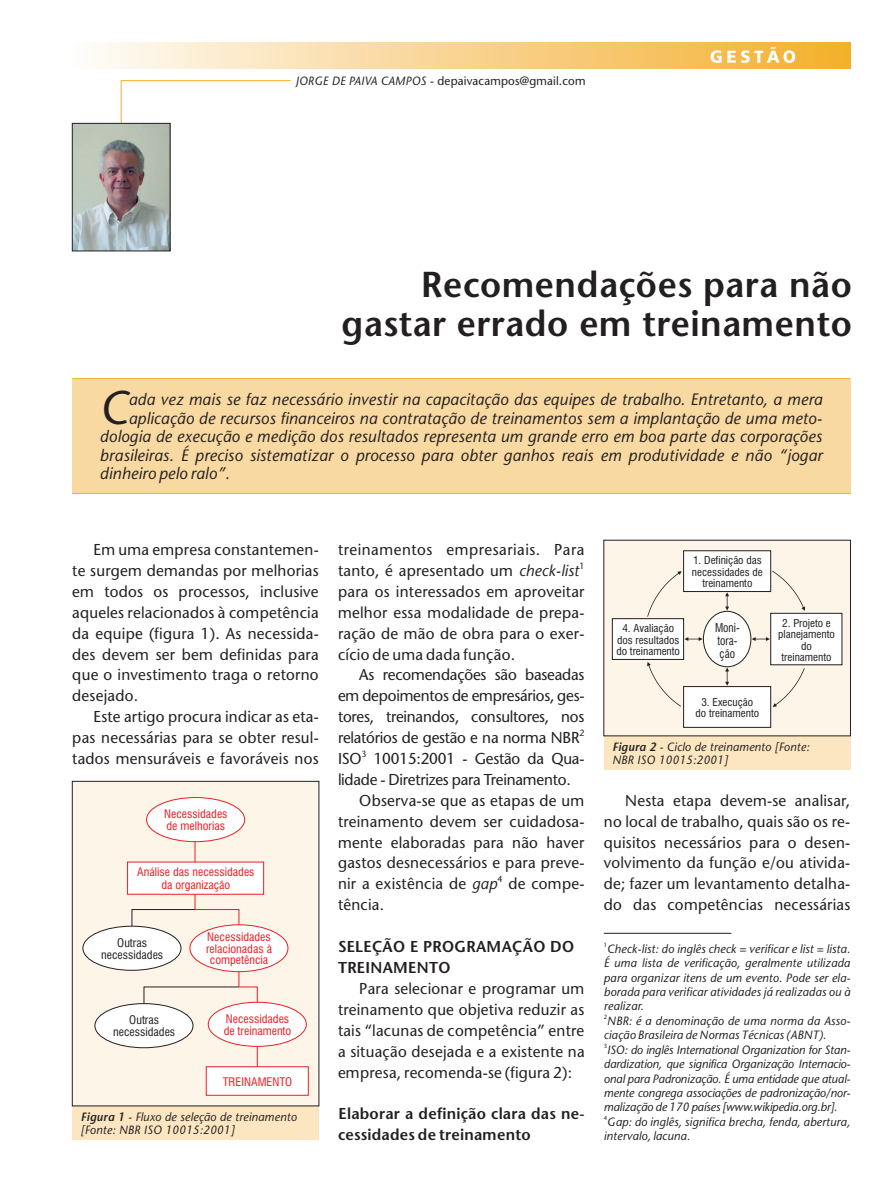
<style>
.page{position:relative;width:893px;height:1191px;background:#fff}
.page>*{position:absolute;margin:0;border:0;box-sizing:border-box;transform-origin:0 0}
.t1{font:italic 47.1px "Stone Sans";color:#231f20}
.t2{font:600 36px/38.8px "Stone Sans";color:#231f20;text-align:right}
.t3{font:italic 16.5px/18.5px "Stone Sans";color:#231f20;text-align:justify}
.t4{font:15.75px/20.9px "Stone Sans";color:#231f20;text-align:justify}
.t5{font:15.75px "Stone Sans";letter-spacing:-.03em;color:#231f20}
.t6{font:600 15.75px/21px "Stone Sans";color:#231f20}
.t7{font:15.75px "Stone Sans";letter-spacing:.02em;color:#231f20}
.t8{font:italic 12px/14.4px "Stone Sans";color:#231f20}
.t9{font:12px "Stone Sans";color:#231f20}
.t10{font:condensed 11.85px/12.8px "Swiss 721 BT";color:#231f20;scale:.94 1}
.t11{font:condensed 11.55px/12.5px "Swiss 721 BT";color:#ee1d23;scale:1.04 1}
.t12{font:condensed 11.55px/12.5px "Swiss 721 BT";color:#231f20;text-align:center;scale:1.04 1}
.t13{font:condensed 11.4px/12.3px "Swiss 721 BT";color:#ee1d23;text-align:center;scale:1.05 1}
.t14{font:condensed 10.65px/11.6px "Swiss 721 BT";color:#231f20;text-align:center;scale:1.05 1}
.t15{font:9px "Stone Sans";color:#231f20}
.t16{font:6px "Stone Sans";color:#231f20}
.s1{font-style:italic}
.s2{font-weight:600}
</style>
<div class="page">
<div style="left:72px;top:378px;width:778px;height:115px;background:#f9d9a2"></div>
<hr style="left:72px;top:378px;width:778px;height:1px;background:#f3b127">
<hr style="left:72px;top:493px;width:778px;height:1px;background:#f3b127">
<svg style="left:121px;top:80px;width:170px;height:44px"></svg>
<div style="left:72px;top:43px;width:778px;height:25px;background:linear-gradient(to right,#fefbf9,#f4af2d)"></div>
<svg style="left:710px;top:47px;width:85px;height:16px"></svg>
<img style="left:74px;top:125px;width:94px;height:124px">
<div style="left:72px;top:123px;width:98px;height:128px;border:1px solid #231f20"></div>
<hr style="left:604px;top:933px;width:127px;height:1px;background:#231f20">
<div style="left:72px;top:1106px;width:247px;height:34px;background:#fbe6c1"></div>
<div style="left:72px;top:780px;width:248px;height:326px;background:#fef5e9"></div>
<div style="left:146px;top:797px;width:99px;height:45px;background:#fff;border:1px solid #ee1d23;border-radius:50%"></div>
<div style="left:208px;top:1001px;width:99px;height:45px;background:#fff;border:1px solid #ee1d23;border-radius:50%"></div>
<div style="left:83px;top:925px;width:98px;height:45px;background:#fff;border:1px solid #231f20;border-radius:50%"></div>
<div style="left:95px;top:1003px;width:98px;height:45px;background:#fff;border:1px solid #231f20;border-radius:50%"></div>
<div style="left:190px;top:924px;width:98px;height:48px;background:#fff;border:1px solid #ee1d23;border-radius:50%"></div>
<svg style="left:127px;top:841px;width:137px;height:86px"></svg>
<svg style="left:143px;top:971px;width:115px;height:33px;background:#f6e9de"></svg>
<svg style="left:205px;top:1046px;width:104px;height:50px"></svg>
<div style="left:604px;top:736px;width:246px;height:34px;background:#fbe6c1"></div>
<svg style="left:603px;top:540px;width:248px;height:196px;background:#e8e0d5"></svg>
<svg style="left:612px;top:550px;width:231px;height:178px"></svg>
<p class="t9" style="left:296px;top:76px;width:291px"><span class="s1">JORGE DE PAIVA CAMPOS</span> - depaivacampos@gmail.com</p>
<h2 class="t2" style="left:342px;top:268px;width:512px">Recomendações para não gastar errado em treinamento</h2>
<h1 class="t1" style="left:100px;top:388px;width:30px">C</h1>
<p class="t3" style="left:129px;top:392px;width:696px">ada vez mais se faz necessário investir na capacitação das equipes de trabalho. Entretanto, a mera</p>
<p class="t3" style="left:100px;top:410px;width:724px;text-indent:29px">aplicação de recursos financeiros na contratação de treinamentos sem a implantação de uma meto&shy;dologia de execução e medição dos resultados representa um grande erro em boa parte das corporações brasileiras. É preciso sistematizar o processo para obter ganhos reais em produtividade e não “jogar dinheiro pelo ralo”.</p>
<p class="t4" style="left:72px;top:540px;width:248px;text-indent:21px">Em uma empresa constantemen&shy;te surgem demandas por melhorias em todos os processos, inclusive aqueles relacionados à competência da equipe (figura 1). As necessida&shy;des devem ser bem definidas para que o investimento traga o retorno desejado.</p>
<p class="t4" style="left:72px;top:708px;width:248px;text-indent:21px">Este artigo procura indicar as eta&shy;pas necessárias para se obter resul&shy;tados mensuráveis e favoráveis nos</p>
<p class="t11" style="left:164px;top:808px;width:63px">Necessidades de melhorias</p>
<p class="t13" style="left:137px;top:867px;width:113px">Análise das necessidades da organização</p>
<p class="t12" style="left:101px;top:937px;width:61px">Outras necessidades</p>
<p class="t12" style="left:113px;top:1014px;width:61px">Outras necessidades</p>
<p class="t11" style="left:206px;top:932px;width:65px;line-height:11.4px;text-align:center">Necessidades relacionadas à competência</p>
<p class="t11" style="left:224px;top:1013px;width:67px">Necessidades de treinamento</p>
<p class="t11" style="left:223px;top:1076px;width:68px">TREINAMENTO</p>
<p class="t8" style="left:81px;top:1111px;width:218px;line-height:12.9px"><span class="s2">Figura 1</span> - Fluxo de seleção de treinamento [Fonte: NBR ISO 10015:2001]</p>
<p class="t7" style="left:338px;top:543px;width:248px">treinamentos empresariais. Para</p>
<p class="t15" style="left:579px;top:562px;width:7px">1</p>
<p class="t4" style="left:338px;top:561px;width:248px;text-align:left">tanto, é apresentado um <span class="s1">check-list </span>para os interessados em aproveitar melhor essa modalidade de prepa&shy;ração de mão de obra para o exer&shy;cício de uma dada função.</p>
<p class="t4" style="left:338px;top:666px;width:248px;text-indent:21px">As recomendações são baseadas em depoimentos de empresários, ges&shy;tores, treinandos, consultores, nos</p>
<p class="t15" style="left:579px;top:729px;width:7px">2</p>
<p class="t5" style="left:338px;top:731px;width:243px">relatórios de gestão e na norma NBR</p>
<p class="t15" style="left:362px;top:750px;width:7px">3</p>
<p class="t5" style="left:338px;top:752px;width:248px">ISO 10015:2001 - Gestão da Qua-</p>
<p class="t5" style="left:338px;top:773px;width:234px">lidade - Diretrizes para Treinamento.</p>
<p class="t4" style="left:359px;top:791px;width:227px">Observa-se que as etapas de um</p>
<p class="t4" style="left:338px;top:812px;width:248px">treinamento devem ser cuidadosa-</p>
<p class="t4" style="left:338px;top:833px;width:248px">mente elaboradas para não haver</p>
<p class="t4" style="left:338px;top:854px;width:248px">gastos desnecessários e para preve-</p>
<p class="t15" style="left:497px;top:875px;width:7px">4</p>
<p class="t4" style="left:338px;top:875px;width:248px">nir a existência de <span class="s1">gap</span> de compe&shy;tência.</p>
<p class="t6" style="left:338px;top:937px;width:238px">SELEÇÃO E PROGRAMAÇÃO DO<br>TREINAMENTO</p>
<p class="t4" style="left:338px;top:979px;width:249px;text-indent:21px">Para selecionar e programar um treinamento que objetiva reduzir as tais “lacunas de competência” entre a situação desejada e a existente na empresa, recomenda-se (figura 2):</p>
<p class="t6" style="left:338px;top:1105px;width:248px">Elaborar a definição clara das ne&shy;cessidades de treinamento</p>
<p class="t14" style="left:692px;top:555px;width:69px">1. Definição das necessidades de treinamento</p>
<p class="t14" style="left:616px;top:623px;width:62px">4. Avaliação dos resultados do treinamento</p>
<p class="t10" style="left:715px;top:622px;width:28px">Moni&shy;tora&shy;ção</p>
<p class="t14" style="left:696px;top:697px;width:62px">3. Execução do treinamento</p>
<p class="t14" style="left:778px;top:618px;width:55px">2. Projeto e planejamento do treinamento</p>
<p class="t8" style="left:612px;top:741px;width:199px;line-height:12.9px"><span class="s2">Figura 2</span> - Ciclo de treinamento [Fonte:<br>NBR ISO 10015:2001]</p>
<p class="t4" style="left:604px;top:791px;width:248px;text-indent:21px">Nesta etapa devem-se analisar, no local de trabalho, quais são os re&shy;quisitos necessários para o desen&shy;volvimento da função e/ou ativida&shy;de; fazer um levantamento detalha&shy;do das competências necessárias</p>
<p class="t16" style="left:604px;top:942px;width:5px">1</p>
<p class="t8" style="left:604px;top:942px;width:248px;text-align:justify">Check-list: do inglês check = verificar e list = lista.<br>É uma lista de verificação, geralmente utilizada para organizar itens de um evento. Pode ser ela&shy;borada para verificar atividades já realizadas ou à realizar.</p>
<p class="t16" style="left:604px;top:1014px;width:5px">2</p>
<p class="t8" style="left:604px;top:1014px;width:248px">NBR: é a denominação de uma norma da Asso&shy;ciação Brasileira de Normas Técnicas (ABNT).</p>
<p class="t16" style="left:604px;top:1043px;width:5px">3</p>
<p class="t8" style="left:604px;top:1043px;width:248px;text-align:justify">ISO: do inglês International Organization for Stan&shy;dardization, que significa Organização Internacio&shy;onal para Padronização. É uma entidade que atual&shy;mente congrega associações de padronização/nor&shy;malização de 170 países [www.wikipedia.org.br].</p>
<p class="t16" style="left:604px;top:1115px;width:5px">4</p>
<p class="t8" style="left:604px;top:1115px;width:248px">Gap: do inglês, significa brecha, fenda, abertura, intervalo, lacuna.</p>
</div>
